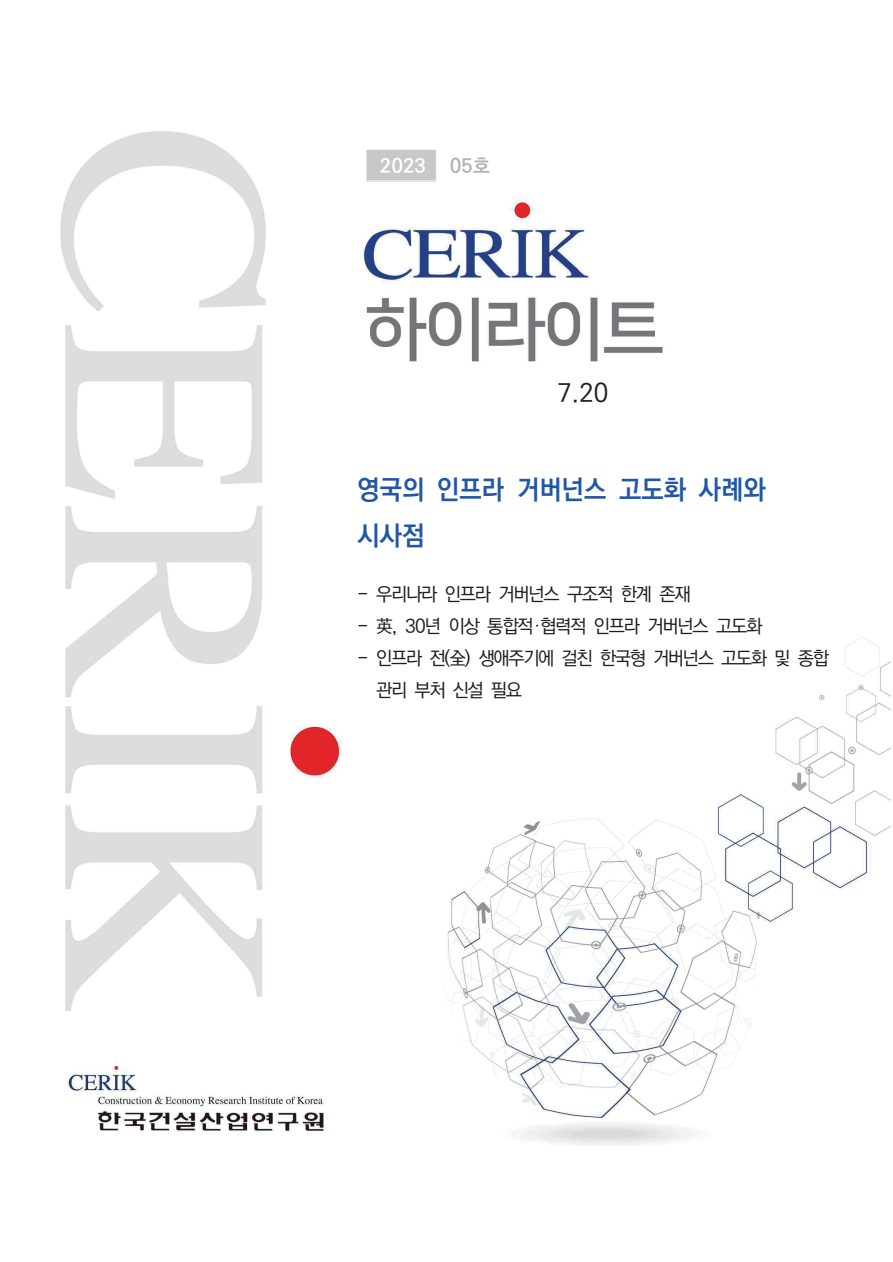
<style>
.page{position:relative;width:893px;height:1262px;background:#fff}
.page>*{position:absolute;margin:0;border:0;box-sizing:border-box;transform-origin:0 0}
.t1{font:700 27px/45.9px "Ko Pub Dotum";color:#2256a6;scale:.95 1}
.t2{font:500 25.5px "Ko Pub Dotum";color:#231f20}
.t3{font:700 19.5px "Ko Pub Dotum";letter-spacing:.04em;color:#fff}
.t4{font:500 18.75px/31.8px "Ko Pub Dotum";letter-spacing:-.075em;color:#231f20}
.s1{color:#b2b3b7}
</style>
<div class="page">
<img style="left:60px;top:131px;width:830px;height:1014px">
<div style="left:721px;top:615px;width:94px;height:81px;background:#fff"></div>
<div style="left:359px;top:144px;width:77px;height:42px;background:#fff"></div>
<div style="left:366px;top:149px;width:70px;height:32px;background:#c7c8ca"></div>
<div style="left:365px;top:149px;width:71px;height:32px;border:1px solid #fff"></div>
<div style="left:445px;top:149px;width:62px;height:32px;background:#fff"></div>
<p class="t3" style="left:380px;top:156px;width:112px">2023 <span class="s1">05호</span></p>
<h2 class="t2" style="left:557px;top:380px;width:52px">7.20</h2>
<h1 class="t1" style="left:357px;top:467px;width:431px">영국의 인프라 거버넌스 고도화 사례와 시사점</h1>
<p class="t4" style="left:357px;top:579px;width:335px">- 우리나라 인프라 거버넌스 구조적 한계 존재</p>
<p class="t4" style="left:357px;top:611px;width:406px">- 英, 30년 이상 통합적 협력적 인프라 거버넌스 고도화</p>
<p class="t4" style="left:376px;top:643px;width:454px;text-indent:-19px">- 인프라 전(全) 생애주기에 걸친 한국형 거버넌스 고도화 및 종합 관리 부처 신설 필요</p>
</div>
